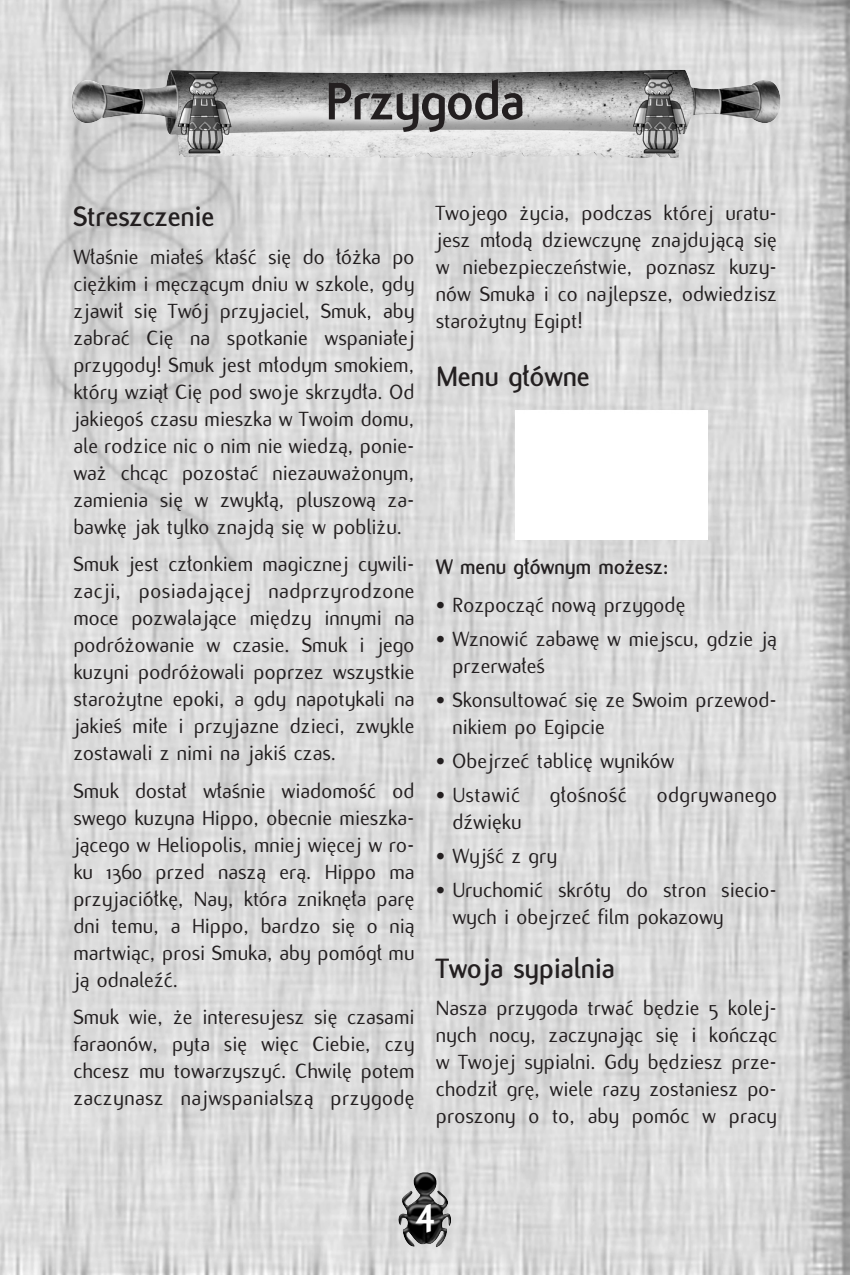
<style>
.page{position:relative;width:850px;height:1275px;background:#fff}
.page>*{position:absolute;margin:0;border:0;box-sizing:border-box;transform-origin:0 0}
.t1{font:800 55px "Flux PL";color:#231f20}
.t2{font:800 40px "Flux PL";color:#fff}
.t3{font:700 30px "Flux PL";color:#231f20}
.t4{font:22.5px/27px "Flux PL";color:#231f20;text-align:justify}
.t5{font:700 22.5px "Flux PL";color:#231f20}
.t6{font:22.5px "Flux PL";letter-spacing:.02em;color:#231f20}
</style>
<div class="page">
<img style="left:0;top:0;width:850px;height:1275px">
<img style="left:398px;top:1172px;width:54px;height:76px">
<img style="left:515px;top:410px;width:192px;height:130px">
<img style="left:71px;top:70px;width:709px;height:89px">
<h1 class="t1" style="left:326px;top:79px;width:200px">Przygoda</h1>
<h3 class="t3" style="left:73px;top:204px;width:143px">Streszczenie</h3>
<p class="t4" style="left:73px;top:244px;width:343px">W∏aÊnie mia∏eÊ k∏aÊç si´ do ∏ó˝ka po ci´˝kim i m´czàcym dniu w szkole, gdy zjawi∏ si´ Twój przyjaciel, Smuk, aby zabraç Ci´ na spotkanie wspania∏ej przygody! Smuk jest m∏odym smokiem, który wzià∏ Ci´ pod swoje skrzyd∏a. Od jakiegoÊ czasu mieszka w Twoim domu, ale rodzice nic o nim nie wiedzà, ponie&shy;wa˝ chcàc pozostaç niezauwa˝onym, zamienia si´ w zwyk∏à, pluszowà za&shy;bawk´ jak tylko znajdà si´ w pobli˝u.</p>
<p class="t4" style="left:73px;top:552px;width:343px">Smuk jest cz∏onkiem magicznej cywili&shy;zacji, posiadajàcej nadprzyrodzone moce pozwalajàce mi´dzy innymi na podró˝owanie w czasie. Smuk i jego kuzyni podró˝owali poprzez wszystkie staro˝ytne epoki, a gdy napotykali na jakieÊ mi∏e i przyjazne dzieci, zwykle zostawali z nimi na jakiÊ czas.</p>
<p class="t4" style="left:73px;top:779px;width:343px">Smuk dosta∏ w∏aÊnie wiadomoÊç od swego kuzyna Hippo, obecnie mieszka&shy;jàcego w Heliopolis, mniej wi´cej w ro&shy;ku 1360 przed naszà erà. Hippo ma przyjació∏k´, Nay, która znikn´∏a par´ dni temu, a Hippo, bardzo si´ o nià martwiàc, prosi Smuka, aby pomóg∏ mu jà odnaleêç.</p>
<p class="t4" style="left:73px;top:1005px;width:343px">Smuk wie, ˝e interesujesz si´ czasami faraonów, pyta si´ wi´c Ciebie, czy chcesz mu towarzyszyç. Chwil´ potem zaczynasz najwspanialszà przygod´</p>
<p class="t4" style="left:436px;top:201px;width:343px">Twojego ˝ycia, podczas której uratu&shy;jesz m∏odà dziewczyn´ znajdujàcà si´ w niebezpieczeƒstwie, poznasz kuzy&shy;nów Smuka i co najlepsze, odwiedzisz staro˝ytny Egipt!</p>
<h3 class="t3" style="left:436px;top:364px;width:156px">Menu g∏ówne</h3>
<p class="t5" style="left:436px;top:558px;width:234px">W menu g∏ównym mo˝esz:</p>
<p class="t4" style="left:436px;top:592px;width:251px">• Rozpoczàç nowà przygod´</p>
<p class="t4" style="left:452px;top:626px;width:326px;text-indent:-17px">• Wznowiç zabaw´ w miejscu, gdzie jà przerwa∏eÊ</p>
<p class="t4" style="left:452px;top:687px;width:326px;text-indent:-17px">• Skonsultowaç si´ ze Swoim przewod&shy;nikiem po Egipcie</p>
<p class="t4" style="left:436px;top:749px;width:240px">• Obejrzeç tablic´ wyników</p>
<p class="t6" style="left:436px;top:786px;width:86px">• Ustawiç</p>
<p class="t4" style="left:550px;top:783px;width:79px">g∏oÊnoÊç</p>
<p class="t6" style="left:657px;top:786px;width:122px">odgrywanego</p>
<p class="t4" style="left:452px;top:810px;width:71px">dêwi´ku</p>
<p class="t4" style="left:436px;top:844px;width:123px">• WyjÊç z gry</p>
<p class="t4" style="left:452px;top:878px;width:326px;text-indent:-17px">• Uruchomiç skróty do stron siecio&shy;wych i obejrzeç film pokazowy</p>
<h3 class="t3" style="left:436px;top:956px;width:180px">Twoja sypialnia</h3>
<p class="t4" style="left:436px;top:996px;width:343px">Nasza przygoda trwaç b´dzie 5 kolej&shy;nych nocy, zaczynajàc si´ i koƒczàc w Twojej sypialni. Gdy b´dziesz prze&shy;chodzi∏ gr´, wiele razy zostaniesz po&shy;proszony o to, aby pomóc w pracy</p>
<h2 class="t2" style="left:416px;top:1194px;width:21px">4</h2>
</div>
